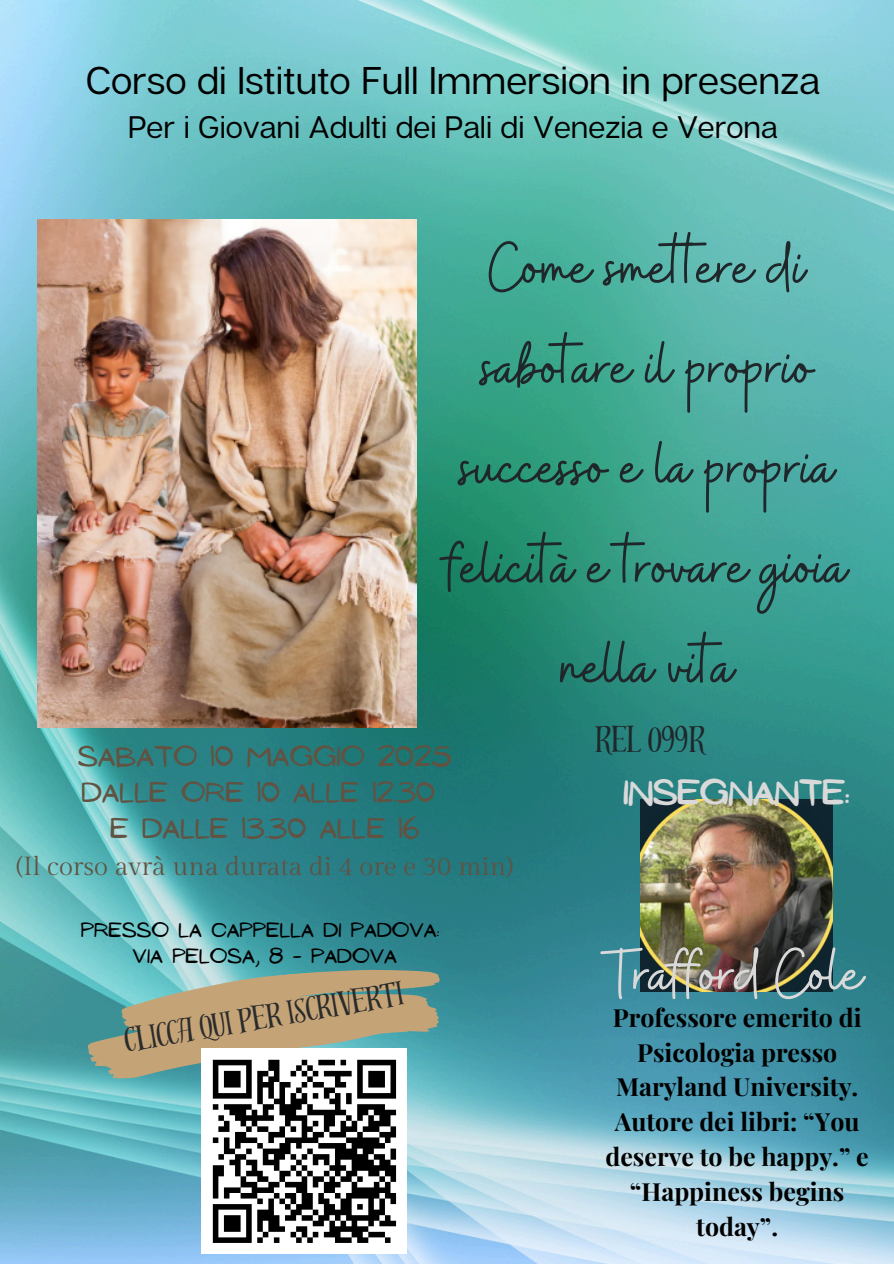
<style>
.page{position:relative;width:894px;height:1264px;background:#fff}
.page>*{position:absolute;margin:0;border:0;box-sizing:border-box;transform-origin:0 0}
.t1{font:72px "Buffalo";color:#d9d9d9}
.t2{font:71.25px/99.9px "Buffalo";color:#1f272b;text-align:center}
.t3{font:38.55px "Articulat CF";color:#000}
.t4{font:34.35px "Distillery Display";color:#1f272b}
.t5{font:31.5px "Distillery Display";color:#2a2b2b}
.t6{font:31.5px "NF Ananias Bold";color:#d9d9d9}
.t7{font:31.05px "Articulat CF";color:#000}
.t8{font:26.1px/36.3px "NF Ananias Regular";color:#625242;text-align:center}
.t9{font:700 24.9px/34.8px "Playfair Display";color:#000;text-align:center}
.t10{font:18.9px "NF Ananias Regular";color:#000}
.s1{font-family:"Gilda Display"}
</style>
<div class="page">
<img style="left:0;top:0;width:893px;height:1263px">
<img style="left:640px;top:800px;width:192px;height:191px">
<img style="left:37px;top:219px;width:380px;height:508px">
<div style="left:202px;top:1048px;width:205px;height:205px;background:#fff"></div>
<svg style="left:83px;top:960px;width:363px;height:285px"></svg>
<h2 class="t3" style="left:86px;top:57px;width:735px">Corso di Istituto Full Immersion in presenza</h2>
<h2 class="t7" style="left:128px;top:108px;width:651px">Per i Giovani Adulti dei Pali di Venezia e Verona</h2>
<p class="t2" style="left:446px;top:221px;width:401px">Come smet ere di sabotare il proprio successo e la propria felicità e trovare gioia nella vita</p>
<p class="t8" style="left:17px;top:738px;width:498px">SABATO 10 MAGGIO 2025<br>DALLE ORE 10 ALLE 12.30<br>E DALLE 13.30 ALLE 16<br><span class="s1">(Il corso avrà una durata di 4 ore e 30 min)</span></p>
<h1 class="t10" style="left:81px;top:919px;width:360px">PRESSO LA CAPPELLA DI PADOVA:</h1>
<h4 class="t10" style="left:133px;top:945px;width:266px">VIA PELOSA, 8 - PADOVA</h4>
<p class="t5" style="left:122px;top:1023px;width:284px;rotate:-10deg">Clicca qui per iscriverti</p>
<p class="t4" style="left:595px;top:719px;width:111px">REL 099R</p>
<h2 class="t6" style="left:623px;top:774px;width:227px">INSEGNANTE:</h2>
<p class="t1" style="left:603px;top:927px;width:260px">Trafford Cole</p>
<p class="t9" style="left:605px;top:998px;width:265px">Professore emerito di<br>Psicologia presso<br>Maryland University.<br>Autore dei libri: “You deserve to be happy.” e “Happiness begins today”.</p>
</div>
